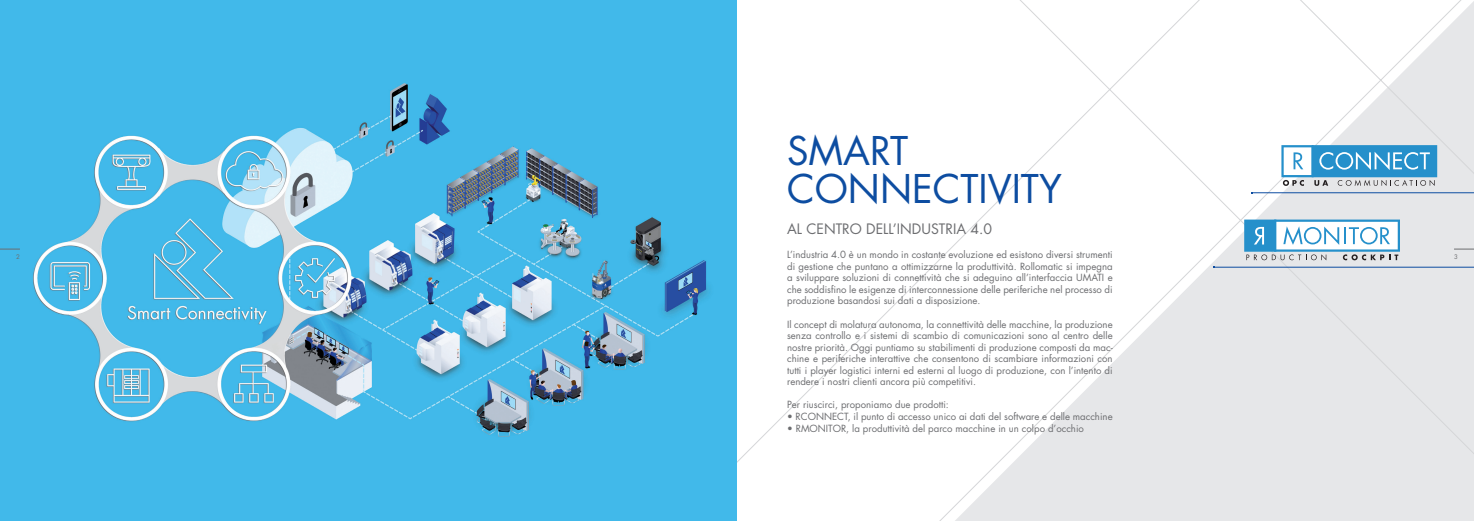
<style>
.page{position:relative;width:1474px;height:521px;background:#fff}
.page>*{position:absolute;margin:0;border:0;box-sizing:border-box;transform-origin:0 0}
.t1{font:38.5px/38.5px "Futura";color:#0d4da1}
.t2{font:14px "Futura";color:#6c6d70}
.t3{font:9.62px/11.5px "Futura";color:#6c6d70;text-align:justify}
.t4{font:6.12px "Futura";color:#6c6d70}
</style>
<div class="page">
<svg style="left:737px;top:0;width:736px;height:521px"></svg>
<img style="left:0;top:0;width:737px;height:521px">
<hr style="left:1251px;top:193px;width:222px;height:1px;background:#0d4da1">
<hr style="left:1214px;top:267px;width:259px;height:1px;background:#0d4da1">
<svg style="left:1244px;top:220px;width:155px;height:40px"></svg>
<svg style="left:0;top:249px;width:20px;height:1px"></svg>
<svg style="left:1453px;top:249px;width:20px;height:1px"></svg>
<svg style="left:1281px;top:145px;width:156px;height:41px"></svg>
<h1 class="t1" style="left:787px;top:131px;width:276px">SMART<br>CONNECTIVITY</h1>
<h2 class="t2" style="left:787px;top:219px;width:206px">AL CENTRO DELL’INDUSTRIA 4.0</h2>
<p class="t3" style="left:787px;top:249px;width:327px">L’industria 4.0 è un mondo in costante evoluzione ed esistono diversi strumenti di gestione che puntano a ottimizzarne la produttività. Rollomatic si impegna a sviluppare soluzioni di connettività che si adeguino all’interfaccia UMATI e che soddisfino le esigenze di interconnessione delle periferiche nel processo di produzione basandosi sui dati a disposizione.</p>
<p class="t3" style="left:787px;top:318px;width:327px">Il concept di molatura autonoma, la connettività delle macchine, la produzione senza controllo e i sistemi di scambio di comunicazioni sono al centro delle nostre priorità. Oggi puntiamo su stabilimenti di produzione composti da mac&shy;chine e periferiche interattive che consentono di scambiare informazioni con tutti i player logistici interni ed esterni al luogo di produzione, con l’intento di rendere i nostri clienti ancora più competitivi.</p>
<p class="t3" style="left:787px;top:399px;width:163px">Per riuscirci, proponiamo due prodotti:</p>
<p class="t3" style="left:787px;top:410px;width:327px">• RCONNECT, il punto di accesso unico ai dati del software e delle macchine</p>
<p class="t3" style="left:787px;top:422px;width:298px">• RMONITOR, la produttività del parco macchine in un colpo d’occhio</p>
<p class="t4" style="left:16px;top:253px;width:5px">2</p>
<p class="t4" style="left:1453px;top:253px;width:5px">3</p>
</div>
